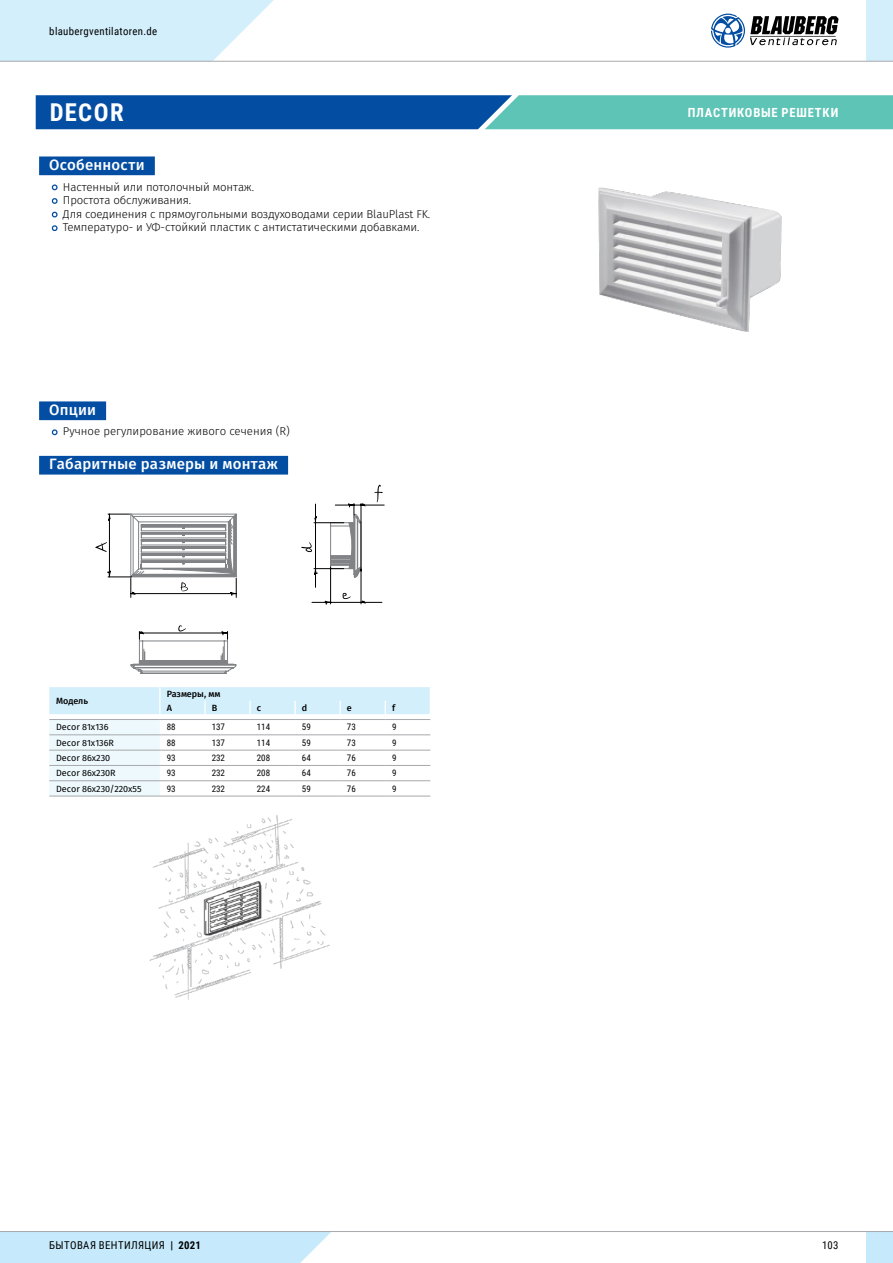
<style>
.page{position:relative;width:893px;height:1263px;background:#fff}
.page>*{position:absolute;margin:0;border:0;box-sizing:border-box;transform-origin:0 0}
.t1{font:700 24.6px "Roboto Condensed";letter-spacing:.055em;color:#fff}
.t2{font:500 15px "Fira Sans";letter-spacing:.015em;color:#fff}
.t3{font:700 12.6px "Roboto Condensed";letter-spacing:.065em;color:#fff}
.t4{font:300 11.4px/13.6px "Fira Sans";letter-spacing:-.01em;color:#000}
.t5{font:10.8px "Roboto Condensed";letter-spacing:.035em;color:#000}
.t6{font:9px "Roboto Condensed";color:#000}
.t7{font:9px "Fira Sans";color:#000}
.t8{font:500 9px/13.6px "Fira Sans";letter-spacing:-.005em;color:#000}
.s1{font-weight:700}
</style>
<div class="page">
<svg style="left:36px;top:95px;width:857px;height:34px;background:#3086ac"></svg>
<div style="left:39px;top:456px;width:249px;height:19px;background:#034ea2"></div>
<hr style="left:49px;top:796px;width:111px;height:1px;background:#a7a9ac">
<hr style="left:160px;top:796px;width:45px;height:1px;background:#a7a9ac">
<hr style="left:205px;top:796px;width:45px;height:1px;background:#a7a9ac">
<hr style="left:250px;top:796px;width:45px;height:1px;background:#a7a9ac">
<hr style="left:295px;top:796px;width:45px;height:1px;background:#a7a9ac">
<hr style="left:340px;top:796px;width:45px;height:1px;background:#a7a9ac">
<hr style="left:385px;top:796px;width:45px;height:1px;background:#a7a9ac">
<svg style="left:49px;top:687px;width:382px;height:109px"></svg>
<hr style="left:160px;top:719px;width:45px;height:1px;background:#a7a9ac">
<hr style="left:205px;top:719px;width:45px;height:1px;background:#a7a9ac">
<hr style="left:250px;top:719px;width:45px;height:1px;background:#a7a9ac">
<hr style="left:295px;top:719px;width:45px;height:1px;background:#a7a9ac">
<hr style="left:340px;top:719px;width:45px;height:1px;background:#a7a9ac">
<hr style="left:385px;top:719px;width:45px;height:1px;background:#a7a9ac">
<hr style="left:160px;top:734px;width:45px;height:1px;background:#a7a9ac">
<hr style="left:205px;top:734px;width:45px;height:1px;background:#a7a9ac">
<hr style="left:250px;top:734px;width:45px;height:1px;background:#a7a9ac">
<hr style="left:295px;top:734px;width:45px;height:1px;background:#a7a9ac">
<hr style="left:340px;top:734px;width:45px;height:1px;background:#a7a9ac">
<hr style="left:385px;top:734px;width:45px;height:1px;background:#a7a9ac">
<svg style="left:95px;top:513px;width:142px;height:84px"></svg>
<svg style="left:301px;top:485px;width:83px;height:120px"></svg>
<svg style="left:131px;top:625px;width:105px;height:49px"></svg>
<img style="left:149px;top:815px;width:181px;height:184px">
<div style="left:39px;top:156px;width:116px;height:19px;background:#034ea2"></div>
<svg style="left:51px;top:184px;width:7px;height:7px"></svg>
<svg style="left:51px;top:198px;width:7px;height:6px"></svg>
<svg style="left:51px;top:211px;width:7px;height:7px"></svg>
<svg style="left:51px;top:225px;width:7px;height:7px"></svg>
<img style="left:598px;top:188px;width:183px;height:143px">
<div style="left:39px;top:401px;width:67px;height:19px;background:#034ea2"></div>
<svg style="left:51px;top:429px;width:7px;height:7px"></svg>
<div style="left:866px;top:1231px;width:27px;height:32px;background:#c6eafb"></div>
<div style="left:0;top:1232px;width:331px;height:31px;background:#c6eafb"></div>
<hr style="left:0;top:1231px;width:893px;height:1px;background:#a7a9ac">
<div style="left:866px;top:0;width:27px;height:61px;background:#d3effc"></div>
<svg style="left:0;top:0;width:295px;height:61px"></svg>
<hr style="left:0;top:61px;width:893px;height:1px;background:#a7a9ac">
<svg style="left:711px;top:14px;width:127px;height:34px"></svg>
<p class="t5" style="left:49px;top:23px;width:109px">blaubergventilatoren.de</p>
<h1 class="t1" style="left:50px;top:95px;width:75px">DECOR</h1>
<p class="t3" style="left:688px;top:104px;width:152px">ПЛАСТИКОВЫЕ РЕШЕТКИ</p>
<h2 class="t2" style="left:49px;top:154px;width:97px">Особенности</h2>
<p class="t4" style="left:63px;top:181px;width:369px">Настенный или потолочный монтаж.<br>Простота обслуживания.<br>Для соединения с прямоугольными воздуховодами cерии BlauPlast FK.<br>Температуро- и УФ-стойкий пластик с антистатическими добавками.</p>
<h2 class="t2" style="left:49px;top:399px;width:48px">Опции</h2>
<p class="t4" style="left:63px;top:425px;width:228px">Ручное регулирование живого сечения (R)</p>
<h2 class="t2" style="left:49px;top:454px;width:230px">Габаритные размеры и монтаж</h2>
<p class="t8" style="left:56px;top:695px;width:33px">Модель</p>
<p class="t8" style="left:167px;top:688px;width:55px">Размеры, мм<br>A</p>
<p class="t8" style="left:212px;top:701px;width:7px">B</p>
<p class="t8" style="left:257px;top:701px;width:6px">c</p>
<p class="t8" style="left:302px;top:701px;width:7px">d</p>
<p class="t8" style="left:347px;top:701px;width:6px">e</p>
<p class="t8" style="left:392px;top:701px;width:5px">f</p>
<p class="t7" style="left:56px;top:721px;width:54px">Decor 81x136</p>
<p class="t6" style="left:167px;top:721px;width:10px">88</p>
<p class="t6" style="left:212px;top:721px;width:15px">137</p>
<p class="t6" style="left:257px;top:721px;width:15px">114</p>
<p class="t6" style="left:302px;top:721px;width:10px">59</p>
<p class="t6" style="left:347px;top:721px;width:10px">73</p>
<p class="t6" style="left:392px;top:721px;width:6px">9</p>
<p class="t7" style="left:56px;top:736px;width:59px">Decor 81x136R</p>
<p class="t6" style="left:167px;top:736px;width:10px">88</p>
<p class="t6" style="left:212px;top:736px;width:15px">137</p>
<p class="t6" style="left:257px;top:736px;width:15px">114</p>
<p class="t6" style="left:302px;top:736px;width:10px">59</p>
<p class="t6" style="left:347px;top:736px;width:10px">73</p>
<p class="t6" style="left:392px;top:736px;width:6px">9</p>
<p class="t7" style="left:56px;top:751px;width:56px">Decor 86x230</p>
<p class="t6" style="left:167px;top:751px;width:10px">93</p>
<p class="t6" style="left:212px;top:751px;width:15px">232</p>
<p class="t6" style="left:257px;top:751px;width:15px">208</p>
<p class="t6" style="left:302px;top:751px;width:10px">64</p>
<p class="t6" style="left:347px;top:751px;width:10px">76</p>
<p class="t6" style="left:392px;top:751px;width:6px">9</p>
<p class="t7" style="left:56px;top:767px;width:61px">Decor 86x230R</p>
<p class="t6" style="left:167px;top:767px;width:10px">93</p>
<p class="t6" style="left:212px;top:767px;width:15px">232</p>
<p class="t6" style="left:257px;top:767px;width:15px">208</p>
<p class="t6" style="left:302px;top:767px;width:10px">64</p>
<p class="t6" style="left:347px;top:767px;width:10px">76</p>
<p class="t6" style="left:392px;top:767px;width:6px">9</p>
<p class="t7" style="left:56px;top:782px;width:87px">Decor 86x230/220x55</p>
<p class="t6" style="left:167px;top:782px;width:10px">93</p>
<p class="t6" style="left:212px;top:782px;width:15px">232</p>
<p class="t6" style="left:257px;top:782px;width:15px">224</p>
<p class="t6" style="left:302px;top:782px;width:10px">59</p>
<p class="t6" style="left:347px;top:782px;width:10px">76</p>
<p class="t6" style="left:392px;top:782px;width:6px">9</p>
<p class="t5" style="left:49px;top:1238px;width:153px">БЫТОВАЯ ВЕНТИЛЯЦИЯ <span class="s1">| 2021</span></p>
<p class="t5" style="left:822px;top:1238px;width:18px">103</p>
</div>
